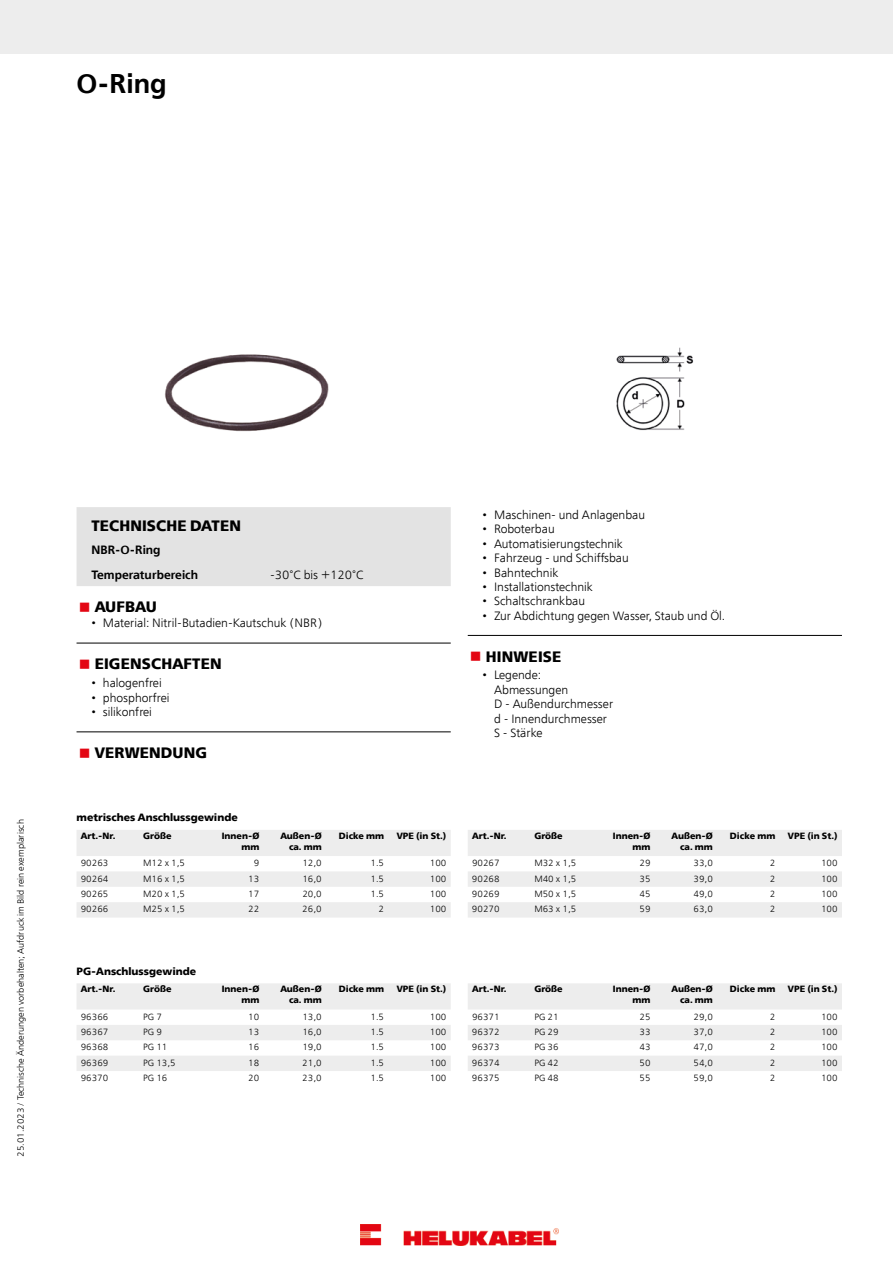
<style>
.page{position:relative;width:893px;height:1263px;background:#fff}
.page>*{position:absolute;margin:0;border:0;box-sizing:border-box;transform-origin:0 0}
.t1{font:600 27px "Free Set";color:#000}
.t2{font:700 15px "Free Set";letter-spacing:.01em;color:#000}
.t3{font:300 12px/14.4px "Free Set";color:#000}
.t4{font:600 12px/24.8px "Free Set";color:#000}
.t5{font:700 10.5px "Free Set";color:#000}
.t6{font:300 9px "Free Set";color:#000}
.t7{font:700 9px/10.8px "Free Set";color:#000;text-align:right}
.s1{color:#e30613}
</style>
<div class="page">
<div style="left:77px;top:507px;width:374px;height:79px;background:#e3e3e3"></div>
<hr style="left:77px;top:643px;width:374px;height:1px;background:#000">
<hr style="left:77px;top:732px;width:374px;height:1px;background:#000">
<hr style="left:468px;top:635px;width:374px;height:1px;background:#000">
<svg style="left:77px;top:830px;width:374px;height:87px"></svg>
<svg style="left:468px;top:830px;width:374px;height:87px"></svg>
<svg style="left:77px;top:983px;width:374px;height:88px"></svg>
<svg style="left:468px;top:983px;width:374px;height:88px"></svg>
<div style="left:0;top:0;width:893px;height:53px;background:#ededed"></div>
<img style="left:165px;top:347px;width:529px;height:85px">
<img style="left:360px;top:1225px;width:198px;height:21px">
<h1 class="t1" style="left:77px;top:66px;width:92px">O-Ring</h1>
<p class="t6" style="left:15px;top:1157px;width:339px;rotate:-90deg">25.01.2023 / Technische Änderungen vorbehalten; Aufdruck im Bild rein exemplarisch</p>
<h2 class="t2" style="left:91px;top:516px;width:151px">TECHNISCHE DATEN</h2>
<h3 class="t4" style="left:91px;top:538px;width:108px">NBR-O-Ring<br>Temperaturbereich</h3>
<h3 class="t3" style="left:270px;top:568px;width:95px">-30°C bis +120°C</h3>
<h2 class="t2" style="left:79px;top:597px;width:80px"><span class="s1">■</span> AUFBAU</h2>
<h3 class="t3" style="left:91px;top:616px;width:233px">• Material: Nitril-Butadien-Kautschuk (NBR)</h3>
<h2 class="t2" style="left:79px;top:654px;width:144px"><span class="s1">■</span> EIGENSCHAFTEN</h2>
<h3 class="t3" style="left:91px;top:676px;width:72px">• halogenfrei</h3>
<h3 class="t3" style="left:91px;top:690px;width:80px">• phosphorfrei</h3>
<h3 class="t3" style="left:91px;top:705px;width:62px">• silikonfrei</h3>
<h2 class="t2" style="left:79px;top:743px;width:130px"><span class="s1">■</span> VERWENDUNG</h2>
<p class="t5" style="left:77px;top:811px;width:163px">metrisches Anschlussgewinde</p>
<p class="t7" style="left:81px;top:830px;width:36px">Art.-Nr.</p>
<p class="t7" style="left:143px;top:830px;width:30px">Größe</p>
<p class="t7" style="left:222px;top:830px;width:39px">Innen-Ø mm</p>
<p class="t7" style="left:280px;top:830px;width:43px">Außen-Ø ca. mm</p>
<p class="t7" style="left:339px;top:830px;width:47px">Dicke mm</p>
<p class="t7" style="left:397px;top:830px;width:51px">VPE (in St.)</p>
<p class="t6" style="left:81px;top:857px;width:29px">90263</p>
<p class="t6" style="left:143px;top:857px;width:44px">M12 x 1,5</p>
<p class="t6" style="left:254px;top:857px;width:7px">9</p>
<p class="t6" style="left:302px;top:857px;width:21px">12,0</p>
<p class="t6" style="left:370px;top:857px;width:15px">1.5</p>
<p class="t6" style="left:430px;top:857px;width:18px">100</p>
<p class="t6" style="left:81px;top:873px;width:29px">90264</p>
<p class="t6" style="left:143px;top:873px;width:44px">M16 x 1,5</p>
<p class="t6" style="left:248px;top:873px;width:13px">13</p>
<p class="t6" style="left:302px;top:873px;width:21px">16,0</p>
<p class="t6" style="left:370px;top:873px;width:15px">1.5</p>
<p class="t6" style="left:430px;top:873px;width:18px">100</p>
<p class="t6" style="left:81px;top:888px;width:29px">90265</p>
<p class="t6" style="left:143px;top:888px;width:44px">M20 x 1,5</p>
<p class="t6" style="left:248px;top:888px;width:13px">17</p>
<p class="t6" style="left:302px;top:888px;width:21px">20,0</p>
<p class="t6" style="left:370px;top:888px;width:15px">1.5</p>
<p class="t6" style="left:430px;top:888px;width:18px">100</p>
<p class="t6" style="left:81px;top:903px;width:29px">90266</p>
<p class="t6" style="left:143px;top:903px;width:44px">M25 x 1,5</p>
<p class="t6" style="left:248px;top:903px;width:13px">22</p>
<p class="t6" style="left:302px;top:903px;width:21px">26,0</p>
<p class="t6" style="left:379px;top:903px;width:7px">2</p>
<p class="t6" style="left:430px;top:903px;width:18px">100</p>
<p class="t5" style="left:77px;top:964px;width:121px">PG-Anschlussgewinde</p>
<p class="t7" style="left:81px;top:984px;width:36px">Art.-Nr.</p>
<p class="t7" style="left:143px;top:984px;width:30px">Größe</p>
<p class="t7" style="left:222px;top:984px;width:39px">Innen-Ø mm</p>
<p class="t7" style="left:280px;top:984px;width:43px">Außen-Ø ca. mm</p>
<p class="t7" style="left:339px;top:984px;width:47px">Dicke mm</p>
<p class="t7" style="left:397px;top:984px;width:51px">VPE (in St.)</p>
<p class="t6" style="left:81px;top:1011px;width:29px">96366</p>
<p class="t6" style="left:143px;top:1011px;width:20px">PG 7</p>
<p class="t6" style="left:248px;top:1011px;width:13px">10</p>
<p class="t6" style="left:302px;top:1011px;width:21px">13,0</p>
<p class="t6" style="left:370px;top:1011px;width:15px">1.5</p>
<p class="t6" style="left:430px;top:1011px;width:18px">100</p>
<p class="t6" style="left:81px;top:1026px;width:29px">96367</p>
<p class="t6" style="left:143px;top:1026px;width:20px">PG 9</p>
<p class="t6" style="left:248px;top:1026px;width:13px">13</p>
<p class="t6" style="left:302px;top:1026px;width:21px">16,0</p>
<p class="t6" style="left:370px;top:1026px;width:15px">1.5</p>
<p class="t6" style="left:430px;top:1026px;width:18px">100</p>
<p class="t6" style="left:81px;top:1042px;width:29px">96368</p>
<p class="t6" style="left:143px;top:1042px;width:26px">PG 11</p>
<p class="t6" style="left:248px;top:1042px;width:13px">16</p>
<p class="t6" style="left:302px;top:1042px;width:21px">19,0</p>
<p class="t6" style="left:370px;top:1042px;width:15px">1.5</p>
<p class="t6" style="left:430px;top:1042px;width:18px">100</p>
<p class="t6" style="left:81px;top:1057px;width:29px">96369</p>
<p class="t6" style="left:143px;top:1057px;width:34px">PG 13,5</p>
<p class="t6" style="left:248px;top:1057px;width:13px">18</p>
<p class="t6" style="left:302px;top:1057px;width:21px">21,0</p>
<p class="t6" style="left:370px;top:1057px;width:15px">1.5</p>
<p class="t6" style="left:430px;top:1057px;width:18px">100</p>
<p class="t6" style="left:81px;top:1072px;width:29px">96370</p>
<p class="t6" style="left:143px;top:1072px;width:26px">PG 16</p>
<p class="t6" style="left:248px;top:1072px;width:13px">20</p>
<p class="t6" style="left:302px;top:1072px;width:21px">23,0</p>
<p class="t6" style="left:370px;top:1072px;width:15px">1.5</p>
<p class="t6" style="left:430px;top:1072px;width:18px">100</p>
<h3 class="t3" style="left:483px;top:507px;width:164px">• Maschinen- und Anlagenbau</h3>
<h3 class="t3" style="left:483px;top:522px;width:74px">• Roboterbau</h3>
<h3 class="t3" style="left:483px;top:536px;width:142px">• Automatisierungstechnik</h3>
<h3 class="t3" style="left:483px;top:551px;width:148px">• Fahrzeug - und Schiffsbau</h3>
<h3 class="t3" style="left:483px;top:565px;width:77px">• Bahntechnik</h3>
<h3 class="t3" style="left:483px;top:579px;width:112px">• Installationstechnik</h3>
<h3 class="t3" style="left:483px;top:594px;width:104px">• Schaltschrankbau</h3>
<h3 class="t3" style="left:483px;top:608px;width:244px">• Zur Abdichtung gegen Wasser, Staub und Öl.</h3>
<h2 class="t2" style="left:470px;top:647px;width:93px"><span class="s1">■</span> HINWEISE</h2>
<h3 class="t3" style="left:494px;top:668px;width:121px;text-indent:-11px">• Legende:<br>Abmessungen<br>D - Außendurchmesser d - Innendurchmesser<br>S - Stärke</h3>
<p class="t7" style="left:472px;top:830px;width:36px">Art.-Nr.</p>
<p class="t7" style="left:534px;top:830px;width:30px">Größe</p>
<p class="t7" style="left:613px;top:830px;width:39px">Innen-Ø mm</p>
<p class="t7" style="left:672px;top:830px;width:43px">Außen-Ø ca. mm</p>
<p class="t7" style="left:730px;top:830px;width:47px">Dicke mm</p>
<p class="t7" style="left:788px;top:830px;width:51px">VPE (in St.)</p>
<p class="t6" style="left:472px;top:857px;width:29px">90267</p>
<p class="t6" style="left:534px;top:857px;width:44px">M32 x 1,5</p>
<p class="t6" style="left:639px;top:857px;width:13px">29</p>
<p class="t6" style="left:694px;top:857px;width:21px">33,0</p>
<p class="t6" style="left:770px;top:857px;width:7px">2</p>
<p class="t6" style="left:821px;top:857px;width:18px">100</p>
<p class="t6" style="left:472px;top:873px;width:29px">90268</p>
<p class="t6" style="left:534px;top:873px;width:44px">M40 x 1,5</p>
<p class="t6" style="left:639px;top:873px;width:13px">35</p>
<p class="t6" style="left:693px;top:873px;width:21px">39,0</p>
<p class="t6" style="left:770px;top:873px;width:7px">2</p>
<p class="t6" style="left:821px;top:873px;width:18px">100</p>
<p class="t6" style="left:472px;top:888px;width:29px">90269</p>
<p class="t6" style="left:534px;top:888px;width:44px">M50 x 1,5</p>
<p class="t6" style="left:639px;top:888px;width:13px">45</p>
<p class="t6" style="left:693px;top:888px;width:21px">49,0</p>
<p class="t6" style="left:770px;top:888px;width:7px">2</p>
<p class="t6" style="left:821px;top:888px;width:18px">100</p>
<p class="t6" style="left:472px;top:903px;width:29px">90270</p>
<p class="t6" style="left:534px;top:903px;width:44px">M63 x 1,5</p>
<p class="t6" style="left:639px;top:903px;width:13px">59</p>
<p class="t6" style="left:693px;top:903px;width:21px">63,0</p>
<p class="t6" style="left:770px;top:903px;width:7px">2</p>
<p class="t6" style="left:821px;top:903px;width:18px">100</p>
<p class="t7" style="left:472px;top:984px;width:36px">Art.-Nr.</p>
<p class="t7" style="left:534px;top:984px;width:30px">Größe</p>
<p class="t7" style="left:613px;top:984px;width:39px">Innen-Ø mm</p>
<p class="t7" style="left:672px;top:984px;width:43px">Außen-Ø ca. mm</p>
<p class="t7" style="left:730px;top:984px;width:47px">Dicke mm</p>
<p class="t7" style="left:788px;top:984px;width:51px">VPE (in St.)</p>
<p class="t6" style="left:472px;top:1011px;width:29px">96371</p>
<p class="t6" style="left:534px;top:1011px;width:26px">PG 21</p>
<p class="t6" style="left:639px;top:1011px;width:13px">25</p>
<p class="t6" style="left:694px;top:1011px;width:21px">29,0</p>
<p class="t6" style="left:770px;top:1011px;width:7px">2</p>
<p class="t6" style="left:821px;top:1011px;width:18px">100</p>
<p class="t6" style="left:472px;top:1026px;width:29px">96372</p>
<p class="t6" style="left:534px;top:1026px;width:26px">PG 29</p>
<p class="t6" style="left:639px;top:1026px;width:13px">33</p>
<p class="t6" style="left:693px;top:1026px;width:21px">37,0</p>
<p class="t6" style="left:770px;top:1026px;width:7px">2</p>
<p class="t6" style="left:821px;top:1026px;width:18px">100</p>
<p class="t6" style="left:472px;top:1042px;width:29px">96373</p>
<p class="t6" style="left:534px;top:1042px;width:26px">PG 36</p>
<p class="t6" style="left:639px;top:1042px;width:13px">43</p>
<p class="t6" style="left:693px;top:1042px;width:21px">47,0</p>
<p class="t6" style="left:770px;top:1042px;width:7px">2</p>
<p class="t6" style="left:821px;top:1042px;width:18px">100</p>
<p class="t6" style="left:472px;top:1057px;width:29px">96374</p>
<p class="t6" style="left:534px;top:1057px;width:26px">PG 42</p>
<p class="t6" style="left:639px;top:1057px;width:13px">50</p>
<p class="t6" style="left:693px;top:1057px;width:21px">54,0</p>
<p class="t6" style="left:770px;top:1057px;width:7px">2</p>
<p class="t6" style="left:821px;top:1057px;width:18px">100</p>
<p class="t6" style="left:472px;top:1072px;width:29px">96375</p>
<p class="t6" style="left:534px;top:1072px;width:26px">PG 48</p>
<p class="t6" style="left:639px;top:1072px;width:13px">55</p>
<p class="t6" style="left:693px;top:1072px;width:21px">59,0</p>
<p class="t6" style="left:770px;top:1072px;width:7px">2</p>
<p class="t6" style="left:821px;top:1072px;width:18px">100</p>
</div>
